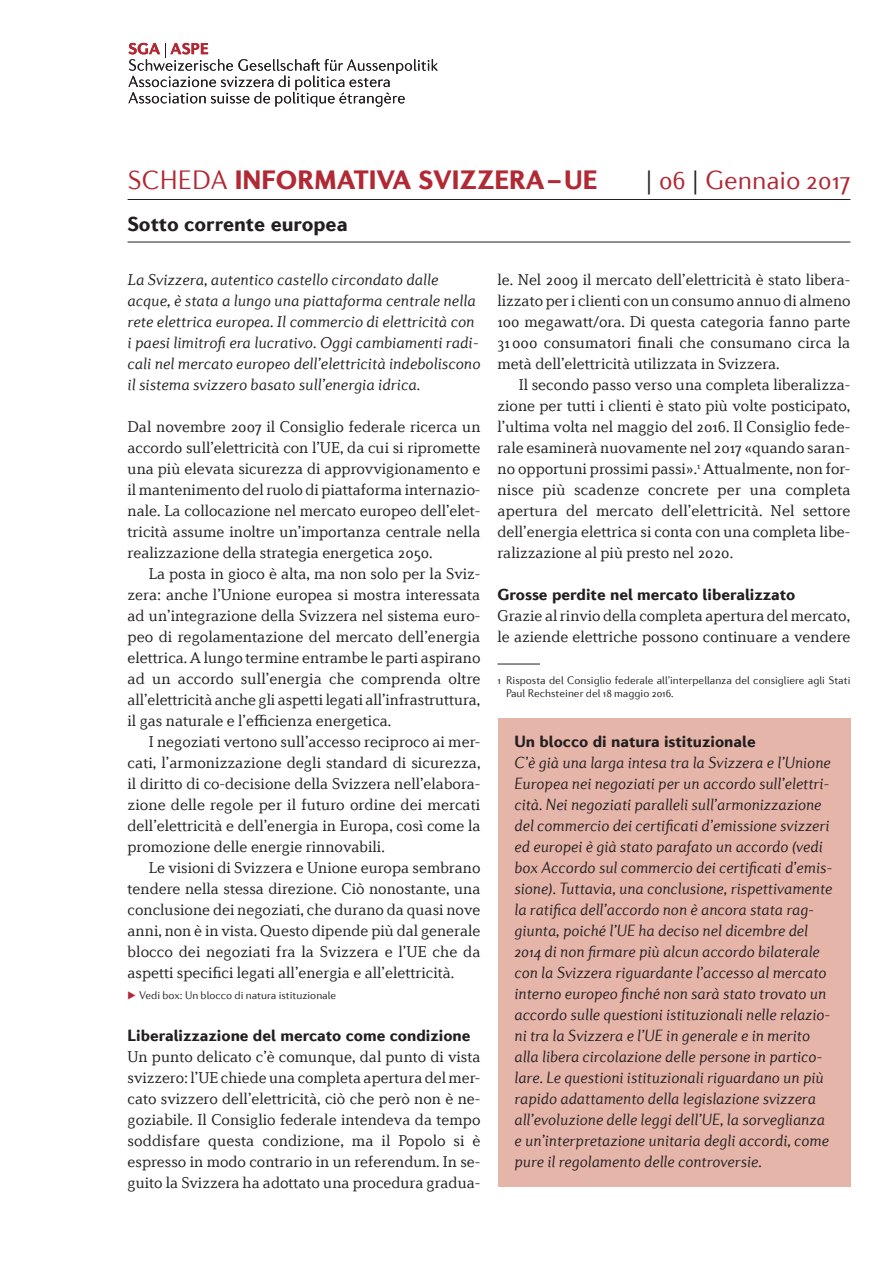
<style>
.page{position:relative;width:893px;height:1263px;background:#fff}
.page>*{position:absolute;margin:0;border:0;box-sizing:border-box;transform-origin:0 0}
.t1{font:900 27px "Diverda Sans Com";color:#b12934}
.t2{font:300 27px "Diverda Sans Com";color:#b12934}
.t3{font:900 21px "Diverda Sans Com";color:#231f20}
.t4{font:300 16.5px/21px "Diverda Serif Com";color:#231f20;text-align:justify}
.t5{font:italic 300 16.5px/21px "Diverda Sans Com";color:#231f20}
.t6{font:italic 300 16.5px/21px "Diverda Serif Com";color:#231f20}
.t7{font:900 16.5px "Diverda Sans Com";color:#231f20}
.t8{font:300 11.25px/13.5px "Diverda Sans Com";color:#231f20}
.s1{font-weight:300}
.s2{color:#231f20}
</style>
<div class="page">
<svg style="left:128px;top:43px;width:310px;height:64px"></svg>
<hr style="left:128px;top:199px;width:722px;height:1px;background:#231f20">
<hr style="left:128px;top:242px;width:722px;height:1px;background:#231f20">
<hr style="left:497px;top:664px;width:43px;height:1px;background:#231f20">
<div style="left:497px;top:719px;width:353px;height:468px;background:#e6b5aa"></div>
<h1 class="t1" style="left:128px;top:163px;width:471px"><span class="s1">SCHEDA</span> INFORMATIVA SVIZZERA–UE</h1>
<p class="t3" style="left:128px;top:211px;width:222px">Sotto corrente europea</p>
<h1 class="t2" style="left:646px;top:164px;width:206px"><span class="s2">|</span> 06 <span class="s2">|</span> Gennaio 2017</h1>
<p class="t6" style="left:128px;top:269px;width:354px">La Svizzera, autentico castello circondato dalle acque, è stata a lungo una piattaforma centrale nella rete elettrica europea. Il commercio di elettricità con i paesi limitrofi era lucrativo. Oggi cambiamenti radi&shy;cali nel mercato europeo dell’elettricità indeboliscono il sistema svizzero basato sull’energia idrica.</p>
<p class="t4" style="left:128px;top:416px;width:354px">Dal novembre 2007 il Consiglio federale ricerca un accordo sull’elettricità con l’UE, da cui si ripromette una più elevata sicurezza di approvvigionamento e il mantenimento del ruolo di piattaforma internazio&shy;nale. La collocazione nel mercato europeo dell’elet&shy;tricità assume inoltre un’importanza centrale nella realizzazione della strategia energetica 2050.</p>
<p class="t4" style="left:128px;top:563px;width:355px;text-indent:21px">La posta in gioco è alta, ma non solo per la Sviz&shy;zera: anche l’Unione europea si mostra interessata ad un’integrazione della Svizzera nel sistema euro&shy;peo di regolamentazione del mercato dell’energia elettrica. A lungo termine entrambe le parti aspirano ad un accordo sull’energia che comprenda oltre all’elettricità anche gli aspetti legati all’infrastruttura, il gas naturale e l’efficienza energetica.</p>
<p class="t4" style="left:128px;top:731px;width:354px;text-indent:21px">I negoziati vertono sull’accesso reciproco ai mer&shy;cati, l’armonizzazione degli standard di sicurezza, il diritto di co-decisione della Svizzera nell’elabora&shy;zione delle regole per il futuro ordine dei mercati dell’elettricità e dell’energia in Europa, così come la promozione delle energie rinnovabili.</p>
<p class="t4" style="left:128px;top:857px;width:354px;text-indent:21px">Le visioni di Svizzera e Unione europa sembrano tendere nella stessa direzione. Ciò nonostante, una conclusione dei negoziati, che durano da quasi nove anni, non è in vista. Questo dipende più dal generale blocco dei negoziati fra la Svizzera e l’UE che da aspetti specifici legati all’energia e all’elettricità.</p>
<p class="t8" style="left:139px;top:988px;width:198px">Vedi box: Un blocco di natura istituzionale</p>
<p class="t7" style="left:128px;top:1025px;width:345px">Liberalizzazione del mercato come condizione</p>
<p class="t4" style="left:128px;top:1046px;width:355px">Un punto delicato c’è comunque, dal punto di vista svizzero: l’UE chiede una completa apertura del mer&shy;cato svizzero dell’elettricità, ciò che però non è ne&shy;goziabile. Il Consiglio federale intendeva da tempo soddisfare questa condizione, ma il Popolo si è espresso in modo contrario in un referendum. In se&shy;guito la Svizzera ha adottato una procedura gradua-</p>
<p class="t4" style="left:497px;top:269px;width:355px">le. Nel 2009 il mercato dell’elettricità è stato libera&shy;lizzato per i clienti con un consumo annuo di almeno 100 megawatt/ora. Di questa categoria fanno parte 31 000 consumatori finali che consumano circa la metà dell’elettricità utilizzata in Svizzera.</p>
<p class="t4" style="left:497px;top:374px;width:355px;text-indent:21px">Il secondo passo verso una completa liberalizza&shy;zione per tutti i clienti è stato più volte posticipato, l’ultima volta nel maggio del 2016. Il Consiglio fede&shy;rale esaminerà nuovamente nel 2017 «quando saran&shy;no opportuni prossimi passi».<sup>1</sup> Attualmente, non for&shy;nisce più scadenze concrete per una completa apertura del mercato dell’elettricità. Nel settore dell’energia elettrica si conta con una completa libe&shy;ralizzazione al più presto nel 2020.</p>
<p class="t7" style="left:497px;top:584px;width:299px">Grosse perdite nel mercato liberalizzato</p>
<p class="t4" style="left:497px;top:605px;width:354px">Grazie al rinvio della completa apertura del mercato, le aziende elettriche possono continuare a vendere</p>
<p class="t8" style="left:506px;top:673px;width:346px;text-indent:-9px">1 Risposta del Consiglio federale all’interpellanza del consigliere agli Stati<br>Paul Rechsteiner del 18 maggio 2016.</p>
<p class="t7" style="left:514px;top:731px;width:243px">Un blocco di natura istituzionale</p>
<p class="t5" style="left:514px;top:752px;width:320px">C’è già una larga intesa tra la Svizzera e l’Unione Europea nei negoziati per un accordo sull’elettri&shy;cità. Nei negoziati paralleli sull’armonizzazione del commercio dei certificati d’emissione svizzeri ed europei è già stato parafato un accordo (vedi box Accordo sul commercio dei certificati d’emis&shy;sione). Tuttavia, una conclusione, rispettivamente la ratifica dell’accordo non è ancora stata rag&shy;giunta, poiché l’UE ha deciso nel dicembre del 2014 di non firmare più alcun accordo bilaterale con la Svizzera riguardante l’accesso al mercato interno europeo finché non sarà stato trovato un accordo sulle questioni istituzionali nelle relazio&shy;ni tra la Svizzera e l’UE in generale e in merito alla libera circolazione delle persone in partico&shy;lare. Le questioni istituzionali riguardano un più rapido adattamento della legislazione svizzera all’evoluzione delle leggi dell’UE, la sorveglianza e un’interpretazione unitaria degli accordi, come pure il regolamento delle controversie.</p>
</div>
